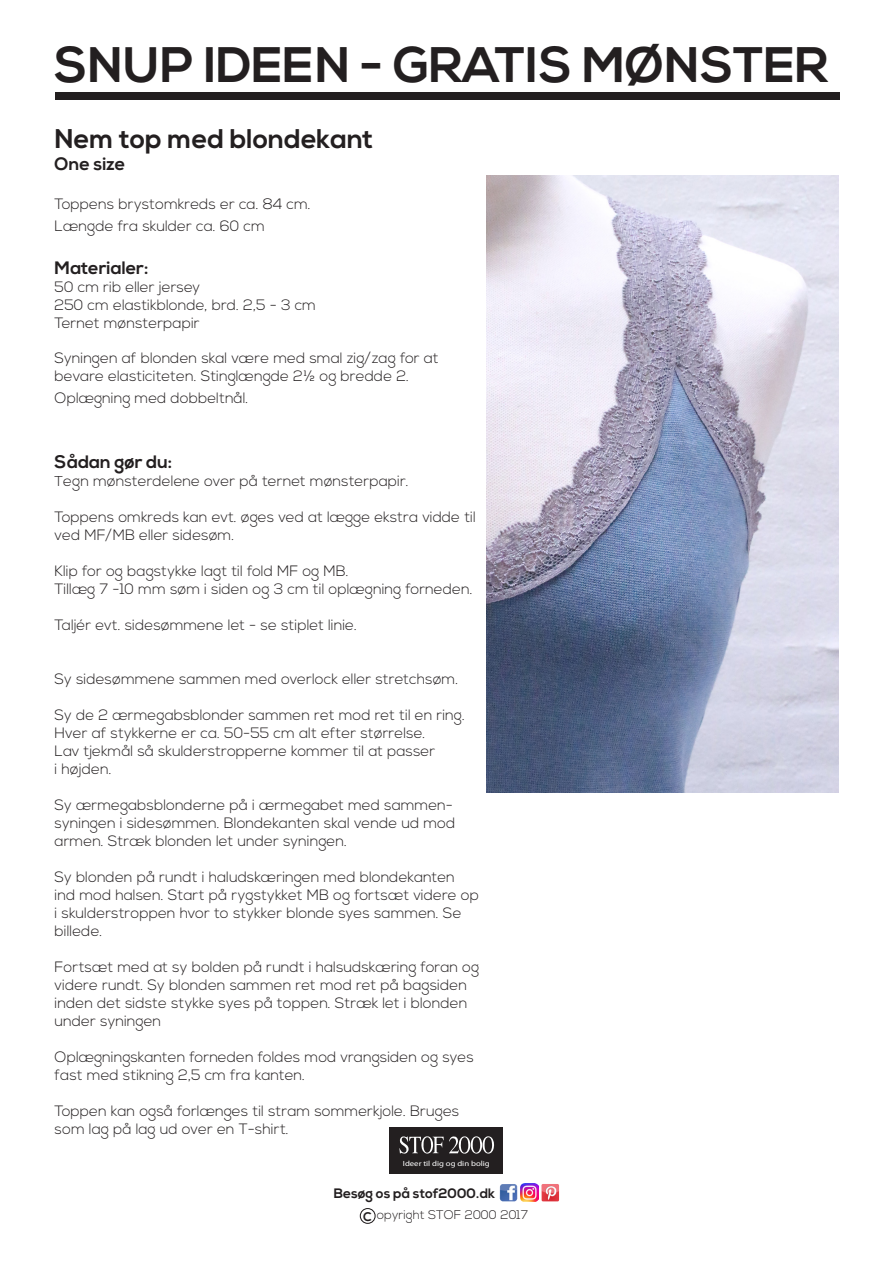
<style>
.page{position:relative;width:893px;height:1263px;background:#fff}
.page>*{position:absolute;margin:0;border:0;box-sizing:border-box;transform-origin:0 0}
.t1{font:700 49.8px "Nexa";color:#231f20}
.t2{font:700 27px "Nexa";color:#231f20}
.t3{font:700 18px "Nexa";color:#231f20}
.brødtekst{font:300 15px/18px "Nexa";color:#231f20}
.t4{font:700 13.65px "Nexa";color:#231f20}
.t5{font:300 12.6px "Nexa";color:#231f20}
.t6{font:700 12.6px "Nexa";color:#231f20}
.t7{font:7.5px "Myriad Pro";color:#fff;scale:1.16 1}
.s1{font-size:14.25px}
</style>
<div class="page">
<div style="left:55px;top:92px;width:785px;height:8px;background:#231f20"></div>
<div style="left:389px;top:1127px;width:114px;height:47px;background:#231f20"></div>
<svg style="left:399px;top:1136px;width:95px;height:18px"></svg>
<img style="left:500px;top:1184px;width:17px;height:17px">
<img style="left:521px;top:1184px;width:17px;height:17px">
<img style="left:542px;top:1184px;width:17px;height:17px">
<div style="left:360px;top:1208px;width:16px;height:16px;border:1px solid #231f20;border-radius:50%"></div>
<img style="left:487px;top:175px;width:352px;height:618px">
<p class="t1" style="left:55px;top:36px;width:775px">SNUP IDEEN - GRATIS MØNSTER</p>
<p class="t2" style="left:55px;top:123px;width:320px">Nem top med blondekant</p>
<p class="t3" style="left:55px;top:153px;width:72px">One size</p>
<p class="brødtekst" style="left:55px;top:196px;width:258px">Toppens brystomkreds er ca. 84 cm.</p>
<p class="brødtekst" style="left:55px;top:218px;width:212px">Længde fra skulder ca. 60 cm</p>
<p class="t3" style="left:55px;top:258px;width:95px">Materialer:</p>
<p class="brødtekst" style="left:55px;top:279px;width:147px">50 cm rib eller jersey</p>
<p class="brødtekst" style="left:55px;top:297px;width:263px">250 cm elastikblonde, brd. 2,5 - 3 cm</p>
<p class="brødtekst" style="left:55px;top:315px;width:147px">Ternet mønsterpapir</p>
<p class="brødtekst" style="left:55px;top:350px;width:385px">Syningen af blonden skal være med smal zig/zag for at</p>
<p class="brødtekst" style="left:55px;top:368px;width:356px">bevare elasticiteten. Stinglængde 2½ og bredde 2.</p>
<p class="brødtekst" style="left:55px;top:389px;width:195px">Oplægning med dobbeltnål.</p>
<p class="t3" style="left:55px;top:451px;width:119px">Sådan gør du:</p>
<p class="brødtekst" style="left:55px;top:472px;width:356px"><span class="s1">T</span>egn mønsterdelene over på ternet mønsterpapir.</p>
<p class="brødtekst" style="left:55px;top:508px;width:423px">Toppens omkreds kan evt. øges ved at lægge ekstra vidde til ved MF/MB eller sidesøm.</p>
<p class="brødtekst" style="left:55px;top:562px;width:296px">Klip for og bagstykke lagt til fold MF og MB.</p>
<p class="brødtekst" style="left:55px;top:580px;width:419px">Tillæg 7 -10 mm søm i siden og 3 cm til oplægning forneden.</p>
<p class="brødtekst" style="left:55px;top:616px;width:304px">Taljér evt. sidesømmene let - se stiplet linie.</p>
<p class="brødtekst" style="left:55px;top:670px;width:405px">Sy sidesømmene sammen med overlock eller stretchsøm.</p>
<p class="brødtekst" style="left:55px;top:706px;width:412px">Sy de 2 ærmegabsblonder sammen ret mod ret til en ring.<br>Hver af stykkerne er ca. 50-55 cm alt efter størrelse.</p>
<p class="brødtekst" style="left:55px;top:742px;width:382px">Lav tjekmål så skulderstropperne kommer til at passer</p>
<p class="brødtekst" style="left:55px;top:760px;width:58px">i højden.</p>
<p class="brødtekst" style="left:55px;top:796px;width:402px">Sy ærmegabsblonderne på i ærmegabet med sammen&shy;syningen i sidesømmen. Blondekanten skal vende ud mod armen. Stræk blonden let under syningen.</p>
<p class="brødtekst" style="left:55px;top:868px;width:426px">Sy blonden på rundt i haludskæringen med blondekanten ind mod halsen. Start på rygstykket MB og fortsæt videre op i skulderstroppen hvor to stykker blonde syes sammen. Se billede.</p>
<p class="brødtekst" style="left:55px;top:958px;width:426px">Fortsæt med at sy bolden på rundt i halsudskæring foran og videre rundt. Sy blonden sammen ret mod ret på bagsiden inden det sidste stykke syes på toppen. Stræk let i blonden under syningen</p>
<p class="brødtekst" style="left:55px;top:1048px;width:421px">Oplægningskanten forneden foldes mod vrangsiden og syes fast med stikning 2,5 cm fra kanten.</p>
<p class="brødtekst" style="left:55px;top:1102px;width:406px">Toppen kan også forlænges til stram sommerkjole. Bruges som lag på lag ud over en T-shirt.</p>
<p class="t7" style="left:403px;top:1158px;width:76px">Ideer til dig og din bolig</p>
<p class="t4" style="left:334px;top:1185px;width:163px">Besøg os på stof2000.dk</p>
<p class="t6" style="left:363px;top:1209px;width:10px">C</p>
<p class="t5" style="left:377px;top:1207px;width:153px">opyright STOF 2000 2017</p>
</div>
